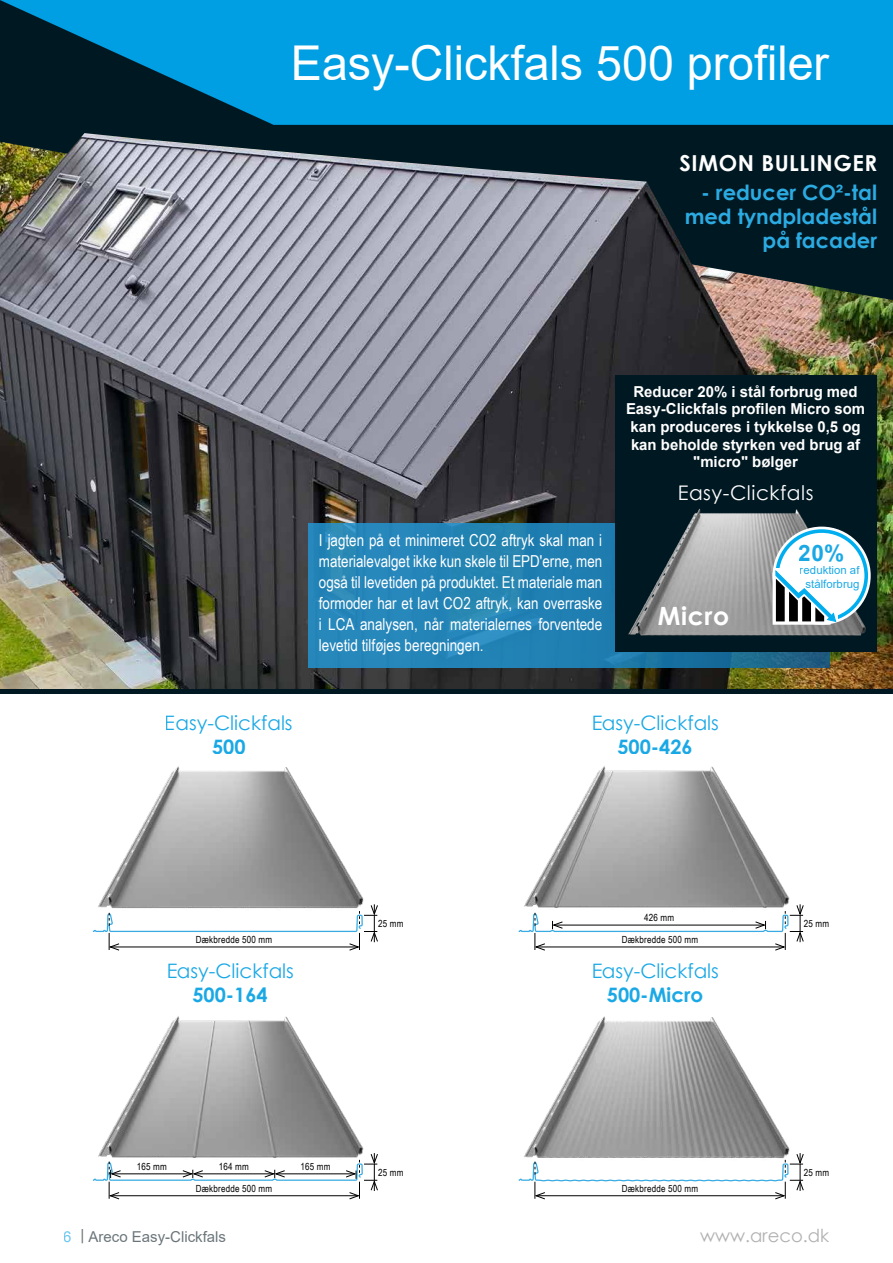
<style>
.page{position:relative;width:893px;height:1263px;background:#fff}
.page>*{position:absolute;margin:0;border:0;box-sizing:border-box;transform-origin:0 0}
.t1{font:48px "Arial";color:#fff}
.t2{font:700 25.2px "Century Gothic";letter-spacing:.025em;color:#fff}
.t3{font:700 22.65px "Arial";color:#009fe3}
.t4{font:700 22.05px "Century Gothic";letter-spacing:.025em;color:#fff}
.t5{font:700 21px/24px "Century Gothic";color:#2babe2;text-align:right}
.t6{font:20.1px "Century Gothic";letter-spacing:.025em;color:#fff}
.t7{font:19.95px "Century Gothic";color:#009fe3}
.t8{font:700 19.95px "Century Gothic";color:#009fe3}
.t9{font:18px "Century Gothic";color:#b3b2b2}
.t10{font:16.5px/21px "Arial Narrow";color:#fff;text-align:justify}
.t11{font:700 15.15px/17.5px "Arial";color:#fff;text-align:center}
.t12{font:15px "Arial";color:#081921}
.t13{font:11.4px/13.8px "Arial";color:#009fe3;text-align:center}
.t14{font:9.75px "Arial Narrow";letter-spacing:.02em;color:#000}
.s1{color:#009fe3}
</style>
<div class="page">
<img style="left:99px;top:766px;width:265px;height:138px">
<svg style="left:92px;top:904px;width:286px;height:47px"></svg>
<img style="left:526px;top:1016px;width:264px;height:137px">
<svg style="left:518px;top:1153px;width:286px;height:47px"></svg>
<img style="left:525px;top:766px;width:265px;height:138px">
<svg style="left:518px;top:904px;width:286px;height:47px"></svg>
<img style="left:99px;top:1016px;width:265px;height:137px">
<svg style="left:92px;top:1153px;width:286px;height:47px"></svg>
<img style="left:0;top:300px;width:893px;height:389px">
<div style="left:0;top:689px;width:893px;height:5px;background:#001822"></div>
<svg style="left:308px;top:524px;width:521px;height:143px;background:#2381b3"></svg>
<svg style="left:0;top:125px;width:893px;height:175px;background:#1a2b2e"></svg>
<svg style="left:0;top:0;width:893px;height:125px;background:#008ac5"></svg>
<img style="left:36px;top:133px;width:685px;height:184px">
<div style="left:615px;top:375px;width:262px;height:276px;background:#001822"></div>
<img style="left:628px;top:508px;width:243px;height:128px">
<svg style="left:773px;top:527px;width:98px;height:98px;background:#e3f4fb"></svg>
<div style="left:775px;top:529px;width:93px;height:93px;border:4px solid #00aeef;border-radius:50%"></div>
<div style="left:775px;top:569px;width:63px;height:53px;background:#fff"></div>
<svg style="left:773px;top:567px;width:63px;height:58px"></svg>
<h1 class="t1" style="left:291px;top:30px;width:540px">Easy-Clickfals 500 profiler</h1>
<h3 class="t4" style="left:680px;top:146px;width:199px">SIMON BULLINGER</h3>
<p class="t5" style="left:685px;top:179px;width:194px">- reducer CO²-tal med tyndpladestål på facader</p>
<p class="t11" style="left:626px;top:383px;width:241px">Reducer 20% i stål forbrug med<br>Easy-Clickfals profilen Micro som kan produceres i tykkelse 0,5 og kan beholde styrken ved brug af "micro" bølger</p>
<p class="t7" style="left:165px;top:708px;width:129px">Easy-Clickfals</p>
<p class="t8" style="left:212px;top:731px;width:35px">500</p>
<p class="t10" style="left:319px;top:529px;width:285px">I jagten på et minimeret CO2 aftryk skal man i materialevalget ikke kun skele til EPD'erne, men også til levetiden på produktet. Et materiale man formoder har et lavt CO2 aftryk, kan overraske i LCA analysen, når materialernes forventede levetid tilføjes beregningen.</p>
<p class="t6" style="left:678px;top:479px;width:137px">Easy-Clickfals</p>
<h2 class="t2" style="left:658px;top:597px;width:73px">Micro</h2>
<h3 class="t3" style="left:799px;top:537px;width:47px">20%</h3>
<p class="t13" style="left:800px;top:563px;width:61px">reduktion af stålforbrug</p>
<p class="t7" style="left:591px;top:708px;width:129px">Easy-Clickfals</p>
<p class="t8" style="left:617px;top:731px;width:77px">500-426</p>
<p class="t14" style="left:196px;top:932px;width:78px">Dækbredde 500 mm</p>
<p class="t7" style="left:166px;top:957px;width:129px">Easy-Clickfals</p>
<p class="t8" style="left:192px;top:980px;width:77px">500-164</p>
<p class="t14" style="left:378px;top:916px;width:27px">25 mm</p>
<p class="t14" style="left:644px;top:910px;width:32px">426 mm</p>
<p class="t14" style="left:622px;top:932px;width:78px">Dækbredde 500 mm</p>
<p class="t7" style="left:591px;top:957px;width:129px">Easy-Clickfals</p>
<p class="t8" style="left:607px;top:980px;width:98px">500-Micro</p>
<p class="t14" style="left:804px;top:916px;width:27px">25 mm</p>
<p class="t14" style="left:137px;top:1159px;width:32px">165 mm</p>
<p class="t14" style="left:219px;top:1159px;width:32px">164 mm</p>
<p class="t14" style="left:300px;top:1159px;width:32px">165 mm</p>
<p class="t14" style="left:196px;top:1181px;width:78px">Dækbredde 500 mm</p>
<p class="t14" style="left:378px;top:1165px;width:27px">25 mm</p>
<p class="t14" style="left:622px;top:1181px;width:78px">Dækbredde 500 mm</p>
<p class="t14" style="left:804px;top:1165px;width:27px">25 mm</p>
<p class="t12" style="left:64px;top:1226px;width:164px"><span class="s1">6</span> | Areco Easy-Clickfals</p>
<p class="t9" style="left:700px;top:1223px;width:131px">www.areco.dk</p>
</div>
